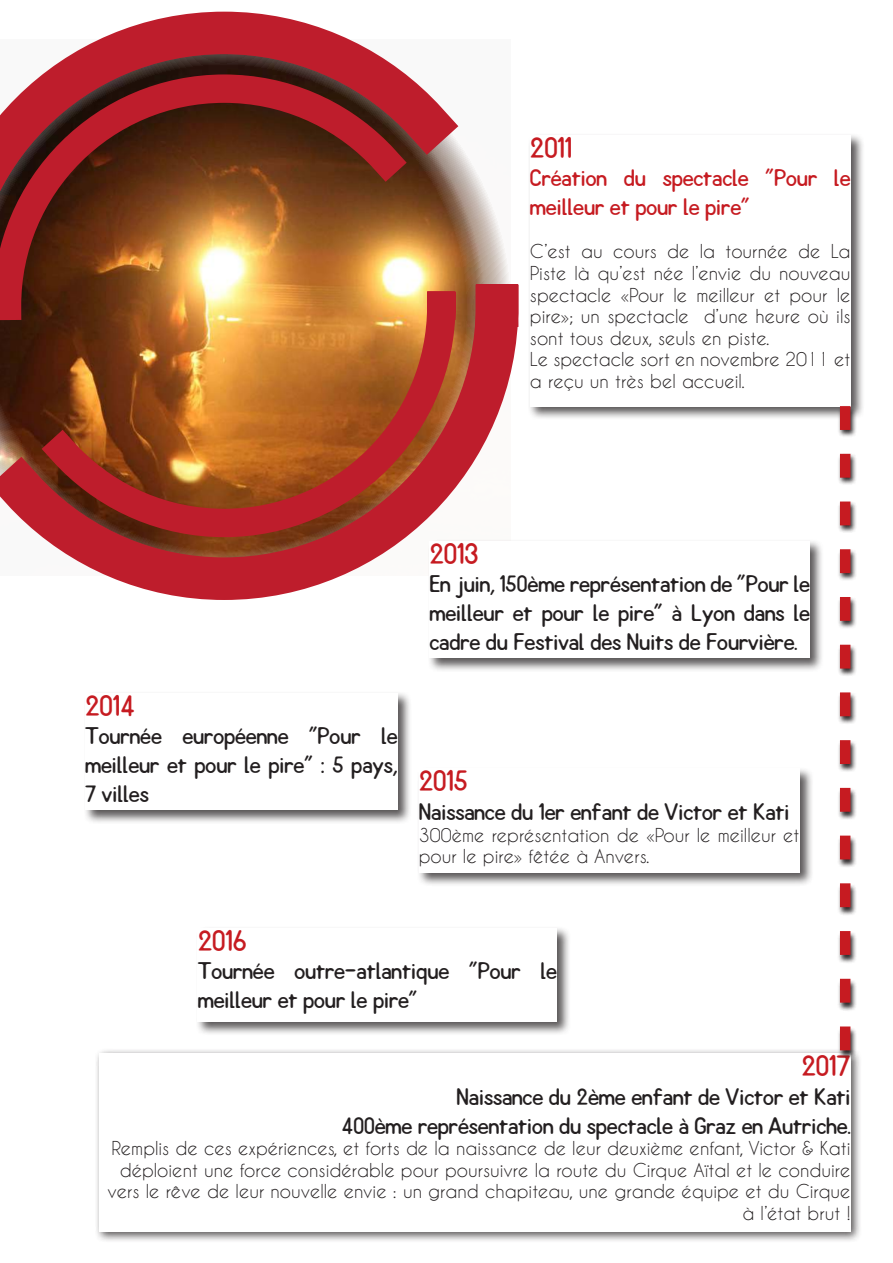
<style>
.page{position:relative;width:893px;height:1263px;background:#fff}
.page>*{position:absolute;margin:0;border:0;box-sizing:border-box;transform-origin:0 0}
.t1{font:30px "Quote";color:#c61b21}
.t2{font:24px/28.8px "Quote";color:#231f20;text-align:justify}
.t3{font:24px/28.8px "Quote";color:#c61b21}
.t4{font:18px/21.6px "Caviar Dreams";color:#231f20}
</style>
<div class="page">
<div style="left:94px;top:1048px;width:767px;height:195px;background:#231f20;opacity:.75"></div>
<div style="left:99px;top:1053px;width:751px;height:179px;background:#fff"></div>
<div style="left:528px;top:133px;width:337px;height:287px;background:#231f20;opacity:.75"></div>
<div style="left:530px;top:135px;width:320px;height:271px;background:#fff"></div>
<div style="left:427px;top:539px;width:397px;height:133px;background:#231f20;opacity:.75"></div>
<div style="left:429px;top:541px;width:381px;height:117px;background:#fff"></div>
<div style="left:83px;top:691px;width:329px;height:133px;background:#231f20;opacity:.75"></div>
<div style="left:85px;top:693px;width:313px;height:117px;background:#fff"></div>
<div style="left:417px;top:766px;width:397px;height:121px;background:#231f20;opacity:.75"></div>
<div style="left:419px;top:769px;width:380px;height:104px;background:#fff"></div>
<div style="left:195px;top:926px;width:376px;height:110px;background:#231f20;opacity:.75"></div>
<div style="left:198px;top:928px;width:359px;height:94px;background:#fff"></div>
<div style="left:837px;top:405px;width:20px;height:654px;background:#231f20;opacity:.93"></div>
<svg style="left:840px;top:406px;width:10px;height:644px"></svg>
<svg style="left:0;top:12px;width:518px;height:588px"></svg>
<h1 class="t1" style="left:530px;top:130px;width:44px">2011</h1>
<h2 class="t3" style="left:530px;top:164px;width:322px">Création du spectacle "Pour le meilleur et pour le pire"</h2>
<p class="t4" style="left:530px;top:240px;width:322px">C’est au cours de la tournée de La Piste là qu’est née l’envie du nouveau spectacle «Pour le meilleur et pour le pire»; un spectacle d’une heure où ils sont tous deux, seuls en piste.<br>Le spectacle sort en novembre 2011 et a reçu un très bel accueil.</p>
<h1 class="t1" style="left:85px;top:688px;width:51px">2014</h1>
<h2 class="t2" style="left:85px;top:722px;width:314px">Tournée européenne "Pour le meilleur et pour le pire" : 5 pays, 7 villes</h2>
<h1 class="t1" style="left:429px;top:536px;width:51px">2013</h1>
<h2 class="t2" style="left:429px;top:570px;width:382px">En juin, 150ème représentation de "Pour le meilleur et pour le pire" à Lyon dans le cadre du Festival des Nuits de Fourvière.</h2>
<h1 class="t1" style="left:419px;top:764px;width:51px">2015</h1>
<h2 class="t2" style="left:419px;top:798px;width:372px">Naissance du 1er enfant de Victor et Kati</h2>
<p class="t4" style="left:419px;top:823px;width:382px">300ème représentation de «Pour le meilleur et pour le pire» fêtée à Anvers.</p>
<h1 class="t1" style="left:198px;top:923px;width:50px">2016</h1>
<h2 class="t2" style="left:198px;top:957px;width:361px">Tournée outre-atlantique "Pour le meilleur et pour le pire"</h2>
<h1 class="t1" style="left:801px;top:1049px;width:51px">2017</h1>
<h2 class="t2" style="left:341px;top:1082px;width:510px;text-align:right">Naissance du 2ème enfant de Victor et Kati<br>400ème représentation du spectacle à Graz en Autriche.</h2>
<p class="t4" style="left:107px;top:1137px;width:744px;text-align:right">Remplis de ces expériences, et forts de la naissance de leur deuxième enfant, Victor &amp; Kati déploient une force considérable pour poursuivre la route du Cirque Aïtal et le conduire vers le rêve de leur nouvelle envie : un grand chapiteau, une grande équipe et du Cirque à l’état brut !</p>
</div>
